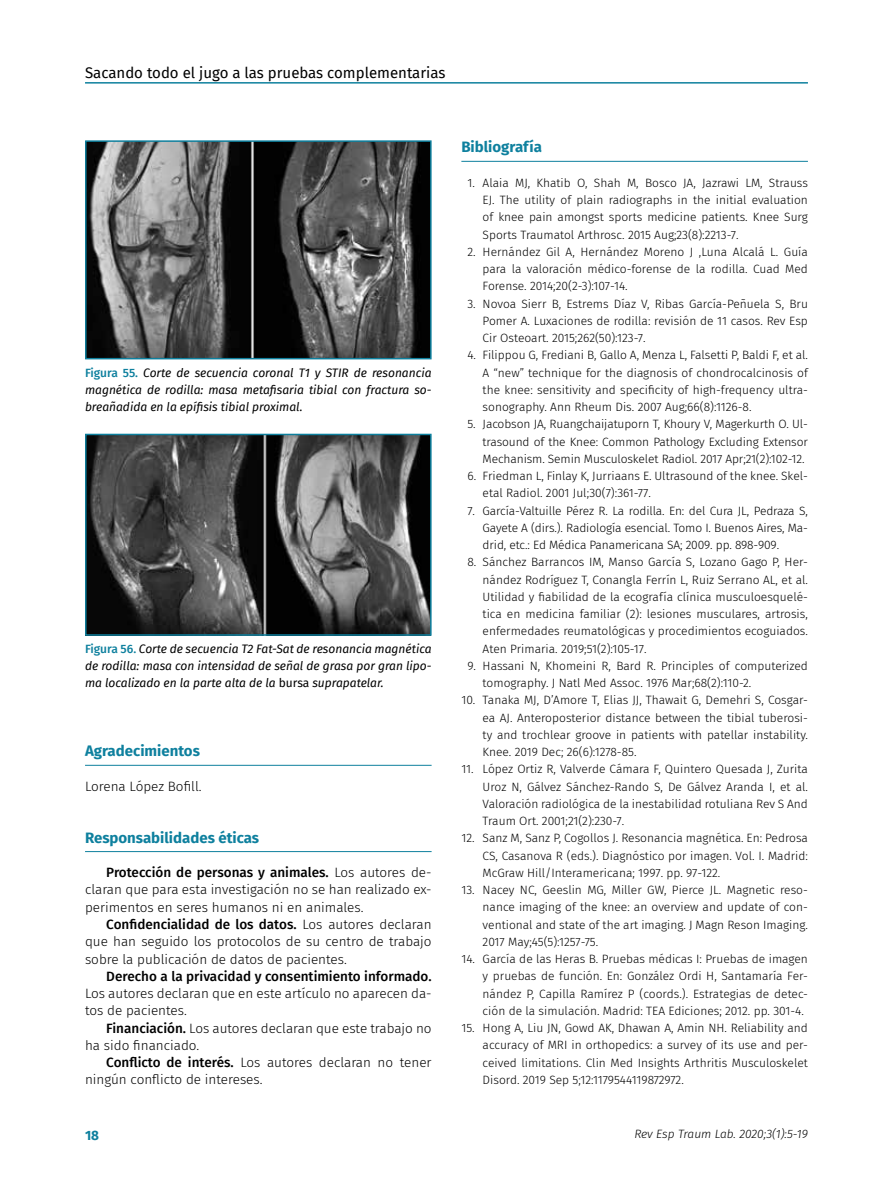
<style>
.page{position:relative;width:893px;height:1191px;background:#fff}
.page>*{position:absolute;margin:0;border:0;box-sizing:border-box;transform-origin:0 0}
.t1{font:700 15px "Fira Sans";color:#0e809e}
.t2{font:15px "Fira Sans";color:#000}
.t3{font:300 13.5px/17.2px "Fira Sans";color:#000}
.t4{font:500 13.5px "Fira Sans";color:#000}
.t5{font:700 13.5px "Fira Sans";color:#0e809e}
.t6{font:300 12px/17.2px "Fira Sans";color:#000;text-align:justify}
.t7{font:italic 12px/17.2px "Fira Sans";color:#000;text-align:justify}
.t8{font:italic 300 12px "Fira Sans";color:#000}
.s1{font-weight:500;font-style:normal;color:#0e809e}
.s2{font-style:normal}
.s3{font-weight:500}
</style>
<div class="page">
<hr style="left:85px;top:82px;width:723px;height:2px;background:#0e809e">
<hr style="left:85px;top:765px;width:347px;height:1px;background:#0e809e">
<hr style="left:85px;top:851px;width:347px;height:1px;background:#0e809e">
<hr style="left:461px;top:161px;width:347px;height:1px;background:#0e809e">
<img style="left:88px;top:143px;width:341px;height:213px">
<div style="left:85px;top:140px;width:347px;height:219px;border:2px solid #0e809e"></div>
<img style="left:88px;top:437px;width:341px;height:196px">
<div style="left:85px;top:434px;width:347px;height:202px;border:2px solid #0e809e"></div>
<p class="t2" style="left:85px;top:61px;width:362px">Sacando todo el jugo a las pruebas complementarias</p>
<p class="t7" style="left:85px;top:364px;width:348px"><span class="s1">Figura 55.</span> Corte de secuencia coronal T1 y STIR de resonancia magnética de rodilla: masa metafisaria tibial con fractura so&shy;breañadida en la epífisis tibial proximal.</p>
<p class="t7" style="left:85px;top:640px;width:348px"><span class="s1">Figura 56.</span> Corte de secuencia T2 Fat-Sat de resonancia magnética de rodilla: masa con intensidad de señal de grasa por gran lipo&shy;ma localizado en la parte alta de la <span class="s2">bursa</span> suprapatelar.</p>
<p class="t1" style="left:85px;top:738px;width:116px">Agradecimientos</p>
<p class="t3" style="left:85px;top:777px;width:118px">Lorena López Bofill.</p>
<p class="t1" style="left:85px;top:825px;width:176px">Responsabilidades éticas</p>
<p class="t3" style="left:85px;top:864px;width:348px;text-align:justify;text-indent:21px"><span class="s3">Protección de personas y animales.</span> Los autores de&shy;claran que para esta investigación no se han realizado ex&shy;perimentos en seres humanos ni en animales.</p>
<p class="t3" style="left:85px;top:915px;width:348px;text-align:justify;text-indent:21px"><span class="s3">Confidencialidad de los datos.</span> Los autores declaran que han seguido los protocolos de su centro de trabajo sobre la publicación de datos de pacientes.</p>
<p class="t4" style="left:106px;top:965px;width:327px">Derecho a la privacidad y consentimiento informado.</p>
<p class="t3" style="left:85px;top:984px;width:348px">Los autores declaran que en este artículo no aparecen da&shy;tos de pacientes.</p>
<p class="t3" style="left:85px;top:1019px;width:348px;text-indent:21px"><span class="s3">Financiación.</span> Los autores declaran que este trabajo no ha sido financiado.</p>
<p class="t3" style="left:85px;top:1053px;width:348px;text-indent:21px"><span class="s3">Conflicto de interés.</span> Los autores declaran no tener ningún conflicto de intereses.</p>
<p class="t1" style="left:461px;top:135px;width:82px">Bibliografía</p>
<p class="t6" style="left:483px;top:174px;width:327px;text-indent:-15px">1. Alaia MJ, Khatib O, Shah M, Bosco JA, Jazrawi LM, Strauss EJ. The utility of plain radiographs in the initial evaluation of knee pain amongst sports medicine patients. Knee Surg Sports Traumatol Arthrosc. 2015 Aug;23(8):2213-7.</p>
<p class="t6" style="left:483px;top:243px;width:327px;text-indent:-15px">2. Hernández Gil A, Hernández Moreno J ,Luna Alcalá L. Guía para la valoración médico-forense de la rodilla. Cuad Med Forense. 2014;20(2-3):107-14.</p>
<p class="t6" style="left:483px;top:295px;width:327px;text-indent:-15px">3. Novoa Sierr B, Estrems Díaz V, Ribas García-Peñuela S, Bru Pomer A. Luxaciones de rodilla: revisión de 11 casos. Rev Esp Cir Osteoart. 2015;262(50):123-7.</p>
<p class="t6" style="left:483px;top:346px;width:327px;text-indent:-15px">4. Filippou G, Frediani B, Gallo A, Menza L, Falsetti P, Baldi F, et al.<br>A “new” technique for the diagnosis of chondrocalcinosis of the knee: sensitivity and specificity of high-frequency ultra&shy;sonography. Ann Rheum Dis. 2007 Aug;66(8):1126-8.</p>
<p class="t6" style="left:483px;top:415px;width:327px;text-indent:-15px">5. Jacobson JA, Ruangchaijatuporn T, Khoury V, Magerkurth O. Ul&shy;trasound of the Knee: Common Pathology Excluding Extensor Mechanism. Semin Musculoskelet Radiol. 2017 Apr;21(2):102-12.</p>
<p class="t6" style="left:483px;top:467px;width:327px;text-indent:-15px">6. Friedman L, Finlay K, Jurriaans E. Ultrasound of the knee. Skel&shy;etal Radiol. 2001 Jul;30(7):361-77.</p>
<p class="t6" style="left:483px;top:502px;width:327px;text-indent:-15px">7. García-Valtuille Pérez R. La rodilla. En: del Cura JL, Pedraza S, Gayete A (dirs.). Radiología esencial. Tomo I. Buenos Aires, Ma&shy;drid, etc.: Ed Médica Panamericana SA; 2009. pp. 898-909.</p>
<p class="t6" style="left:483px;top:553px;width:327px;text-indent:-15px">8. Sánchez Barrancos IM, Manso García S, Lozano Gago P, Her&shy;nández Rodríguez T, Conangla Ferrín L, Ruiz Serrano AL, et al.<br>Utilidad y fiabilidad de la ecografía clínica musculoesquelé&shy;tica en medicina familiar (2): lesiones musculares, artrosis, enfermedades reumatológicas y procedimientos ecoguiados.<br>Aten Primaria. 2019;51(2):105-17.</p>
<p class="t6" style="left:483px;top:657px;width:327px;text-indent:-15px">9. Hassani N, Khomeini R, Bard R. Principles of computerized tomography. J Natl Med Assoc. 1976 Mar;68(2):110-2.</p>
<p class="t6" style="left:483px;top:691px;width:327px;text-indent:-21px">10. Tanaka MJ, D’Amore T, Elias JJ, Thawait G, Demehri S, Cosgar&shy;ea AJ. Anteroposterior distance between the tibial tuberosi&shy;ty and trochlear groove in patients with patellar instability.<br>Knee. 2019 Dec; 26(6):1278-85.</p>
<p class="t6" style="left:483px;top:760px;width:327px;text-indent:-21px">11. López Ortiz R, Valverde Cámara F, Quintero Quesada J, Zurita Uroz N, Gálvez Sánchez-Rando S, De Gálvez Aranda I, et al.<br>Valoración radiológica de la inestabilidad rotuliana Rev S And Traum Ort. 2001;21(2):230-7.</p>
<p class="t6" style="left:483px;top:829px;width:327px;text-indent:-21px">12. Sanz M, Sanz P, Cogollos J. Resonancia magnética. En: Pedrosa CS, Casanova R (eds.). Diagnóstico por imagen. Vol. I. Madrid:<br>McGraw Hill/Interamericana; 1997. pp. 97-122.</p>
<p class="t6" style="left:483px;top:881px;width:327px;text-indent:-21px">13. Nacey NC, Geeslin MG, Miller GW, Pierce JL. Magnetic reso&shy;nance imaging of the knee: an overview and update of con&shy;ventional and state of the art imaging. J Magn Reson Imaging.<br>2017 May;45(5):1257-75.</p>
<p class="t6" style="left:483px;top:950px;width:327px;text-indent:-21px">14. García de las Heras B. Pruebas médicas I: Pruebas de imagen y pruebas de función. En: González Ordi H, Santamaría Fer&shy;nández P, Capilla Ramírez P (coords.). Estrategias de detec&shy;ción de la simulación. Madrid: TEA Ediciones; 2012. pp. 301-4.</p>
<p class="t6" style="left:483px;top:1019px;width:327px;text-indent:-21px">15. Hong A, Liu JN, Gowd AK, Dhawan A, Amin NH. Reliability and accuracy of MRI in orthopedics: a survey of its use and per&shy;ceived limitations. Clin Med Insights Arthritis Musculoskelet Disord. 2019 Sep 5;12:1179544119872972.</p>
<p class="t5" style="left:85px;top:1123px;width:16px">18</p>
<p class="t8" style="left:634px;top:1125px;width:175px">Rev Esp Traum Lab. 2020;3(1):5-19</p>
</div>
